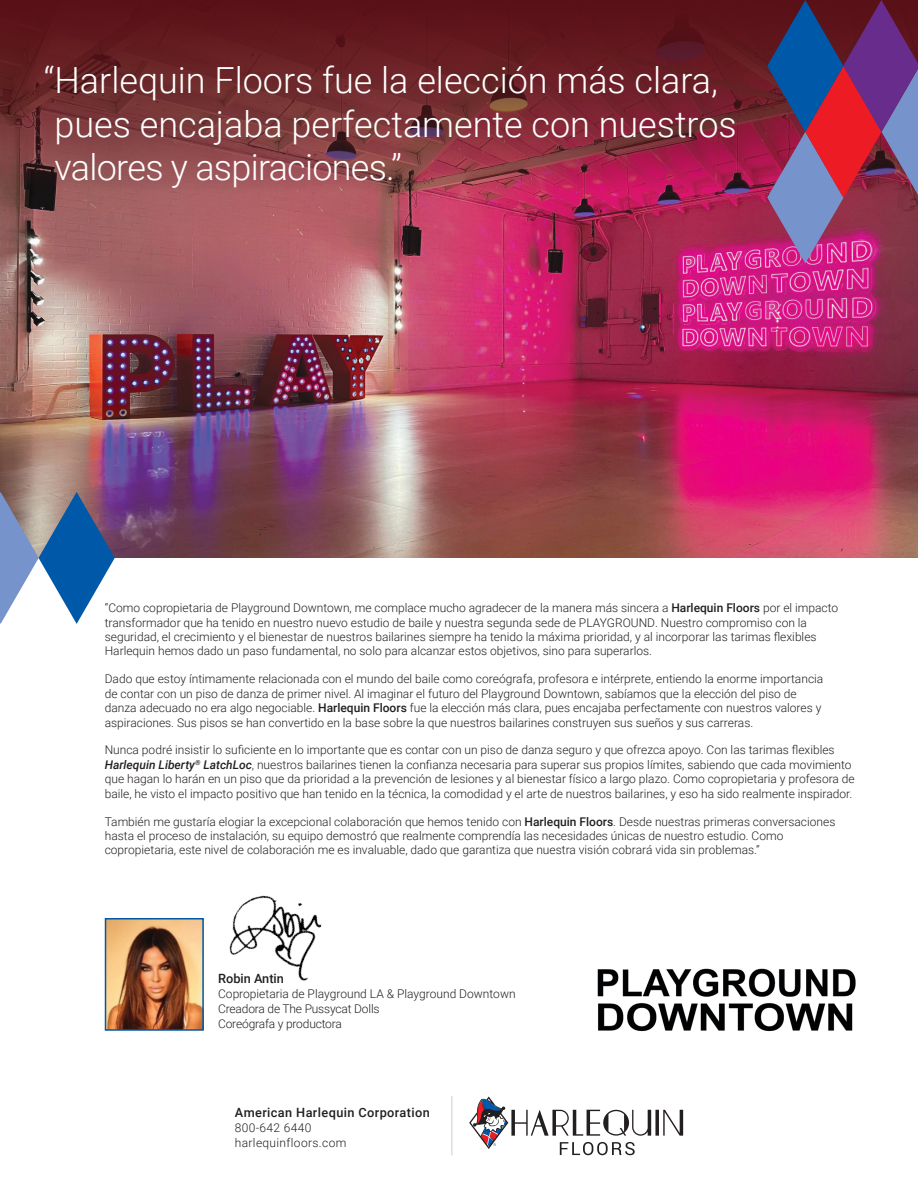
<style>
.page{position:relative;width:918px;height:1188px;background:#fff}
.page>*{position:absolute;margin:0;border:0;box-sizing:border-box;transform-origin:0 0}
.t1{font:300 36px/43.2px "Roboto";color:#fff}
.t2{font:500 12.75px "Roboto";letter-spacing:.03em;color:#231f20}
.t3{font:500 12.75px "Roboto";color:#231f20}
.t4{font:300 12px/14.4px "Roboto";color:#231f20}
.t5{font:300 12px "Roboto";letter-spacing:.03em;color:#231f20}
.s1{font-weight:500}
.s2{font-weight:500;font-style:italic}
</style>
<div class="page">
<img style="left:0;top:0;width:918px;height:557px">
<div style="left:13px;top:30px;width:779px;height:212px;background:#231f20;opacity:.9"></div>
<img style="left:597px;top:968px;width:259px;height:64px">
<svg style="left:767px;top:0;width:151px;height:263px;background:#7b3e6d"></svg>
<svg style="left:0;top:492px;width:115px;height:132px"></svg>
<img style="left:229px;top:895px;width:93px;height:86px">
<img style="left:108px;top:921px;width:93px;height:107px">
<div style="left:105px;top:918px;width:99px;height:113px;border:2px solid #0058a9"></div>
<hr style="left:451px;top:1096px;width:1px;height:59px;background:#949698">
<svg style="left:469px;top:1096px;width:214px;height:59px"></svg>
<p class="t1" style="left:44px;top:58px;width:695px">“Harlequin Floors fue la elección más clara, pues encajaba perfectamente con nuestros valores y aspiraciones.”</p>
<p class="t4" style="left:105px;top:600px;width:735px">“Como copropietaria de Playground Downtown, me complace mucho agradecer de la manera más sincera a <span class="s1">Harlequin Floors</span> por el impacto transformador que ha tenido en nuestro nuevo estudio de baile y nuestra segunda sede de PLAYGROUND. Nuestro compromiso con la seguridad, el crecimiento y el bienestar de nuestros bailarines siempre ha tenido la máxima prioridad, y al incorporar las tarimas flexibles Harlequin hemos dado un paso fundamental, no solo para alcanzar estos objetivos, sino para superarlos.</p>
<p class="t4" style="left:105px;top:671px;width:720px">Dado que estoy íntimamente relacionada con el mundo del baile como coreógrafa, profesora e intérprete, entiendo la enorme importancia de contar con un piso de danza de primer nivel. Al imaginar el futuro del Playground Downtown, sabíamos que la elección del piso de danza adecuado no era algo negociable. <span class="s1">Harlequin Floors</span> fue la elección más clara, pues encajaba perfectamente con nuestros valores y aspiraciones. Sus pisos se han convertido en la base sobre la que nuestros bailarines construyen sus sueños y sus carreras.</p>
<p class="t4" style="left:105px;top:743px;width:752px">Nunca podré insistir lo suficiente en lo importante que es contar con un piso de danza seguro y que ofrezca apoyo. Con las tarimas flexibles <span class="s2">Harlequin Liberty</span><sup>®</sup> <span class="s2">LatchLoc</span>, nuestros bailarines tienen la confianza necesaria para superar sus propios límites, sabiendo que cada movimiento que hagan lo harán en un piso que da prioridad a la prevención de lesiones y al bienestar físico a largo plazo. Como copropietaria y profesora de baile, he visto el impacto positivo que han tenido en la técnica, la comodidad y el arte de nuestros bailarines, y eso ha sido realmente inspirador.</p>
<p class="t4" style="left:105px;top:814px;width:732px">También me gustaría elogiar la excepcional colaboración que hemos tenido con <span class="s1">Harlequin Floors</span>. Desde nuestras primeras conversaciones hasta el proceso de instalación, su equipo demostró que realmente comprendía las necesidades únicas de nuestro estudio. Como copropietaria, este nivel de colaboración me es invaluable, dado que garantiza que nuestra visión cobrará vida sin problemas.”</p>
<p class="t3" style="left:218px;top:970px;width:67px">Robin Antin</p>
<p class="t4" style="left:218px;top:986px;width:299px;line-height:15px">Copropietaria de Playground LA &amp; Playground Downtown<br>Creadora de The Pussycat Dolls<br>Coreógrafa y productora</p>
<p class="t2" style="left:235px;top:1104px;width:196px">American Harlequin Corporation</p>
<p class="t5" style="left:235px;top:1120px;width:78px">800-642 6440</p>
<p class="t5" style="left:235px;top:1135px;width:113px">harlequinfloors.com</p>
</div>
